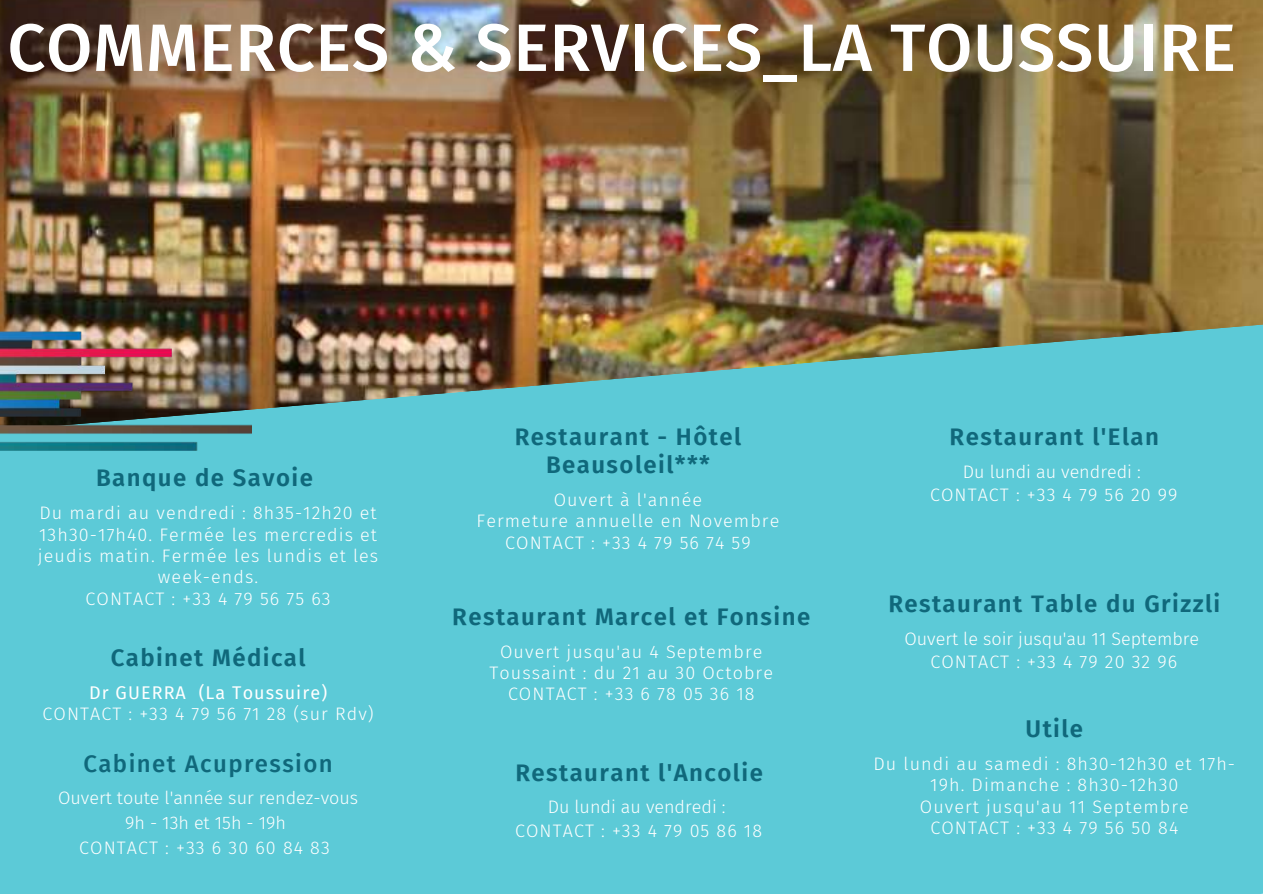
<style>
.page{position:relative;width:1263px;height:894px;background:#fff}
.page>*{position:absolute;margin:0;border:0;box-sizing:border-box;transform-origin:0 0}
.t1{font:500 66.9px "Fira Sans";letter-spacing:.01em;color:#fff}
.t2{font:600 24px/28.5px "Fira Sans";letter-spacing:.06em;color:#10687b;text-align:center}
.t3{font:500 24px "Fira Sans";letter-spacing:.06em;color:#10687b}
.t4{font:300 18px/21.3px "Fira Sans";letter-spacing:.06em;color:#fff;text-align:center}
.t5{font:300 18px/23.5px "Fira Sans";color:#fff;text-align:center}
.t6{font:18px "Fira Sans";letter-spacing:.06em;color:#fff}
</style>
<div class="page">
<img style="left:0;top:0;width:1262px;height:323px">
<div style="left:0;top:323px;width:1263px;height:570px;background:#5ccad7"></div>
<img style="left:0;top:323px;width:252px;height:135px">
<h1 class="t1" style="left:7px;top:8px;width:1230px">COMMERCES &amp; SERVICES_LA TOUSSUIRE</h1>
<h2 class="t2" style="left:96px;top:464px;width:218px">Banque de Savoie</h2>
<p class="t4" style="left:38px;top:502px;width:342px">Du mardi au vendredi : 8h35-12h20 et<br>13h30-17h40. Fermée les mercredis et jeudis matin. Fermée les lundis et les week-ends.<br>CONTACT : +33 4 79 56 75 63</p>
<h2 class="t2" style="left:111px;top:643px;width:196px">Cabinet Médical</h2>
<p class="t6" style="left:89px;top:681px;width:240px">Dr GUERRA (La Toussuire)</p>
<p class="t4" style="left:43px;top:703px;width:333px">CONTACT : +33 4 79 56 71 28 (sur Rdv)</p>
<h2 class="t3" style="left:83px;top:749px;width:251px">Cabinet Acupression</h2>
<p class="t5" style="left:58px;top:785px;width:302px;line-height:24.8px">Ouvert toute l'année sur rendez-vous<br>9h - 13h et 15h - 19h<br>CONTACT : +33 6 30 60 84 83</p>
<h2 class="t2" style="left:515px;top:422px;width:228px">Restaurant - Hôtel<br>Beausoleil***</h2>
<p class="t4" style="left:477px;top:489px;width:304px">Ouvert à l'année<br>Fermeture annuelle en Novembre<br>CONTACT : +33 4 79 56 74 59</p>
<h2 class="t2" style="left:452px;top:602px;width:359px">Restaurant Marcel et Fonsine</h2>
<p class="t4" style="left:489px;top:640px;width:285px">Ouvert jusqu'au 4 Septembre<br>Toussaint : du 21 au 30 Octobre<br>CONTACT : +33 6 78 05 36 18</p>
<h2 class="t2" style="left:515px;top:758px;width:249px">Restaurant l'Ancolie</h2>
<p class="t5" style="left:515px;top:795px;width:249px">Du lundi au vendredi :<br>CONTACT : +33 4 79 05 86 18</p>
<h2 class="t2" style="left:950px;top:423px;width:211px">Restaurant l'Elan</h2>
<p class="t5" style="left:930px;top:459px;width:249px">Du lundi au vendredi :<br>CONTACT : +33 4 79 56 20 99</p>
<h2 class="t2" style="left:888px;top:589px;width:333px">Restaurant Table du Grizzli</h2>
<p class="t5" style="left:904px;top:626px;width:296px">Ouvert le soir jusqu'au 11 Septembre<br>CONTACT : +33 4 79 20 32 96</p>
<h2 class="t2" style="left:1025px;top:714px;width:59px">Utile</h2>
<p class="t4" style="left:873px;top:753px;width:363px">Du lundi au samedi : 8h30-12h30 et 17h-<br>19h. Dimanche : 8h30-12h30<br>Ouvert jusqu'au 11 Septembre<br>CONTACT : +33 4 79 56 50 84</p>
</div>
